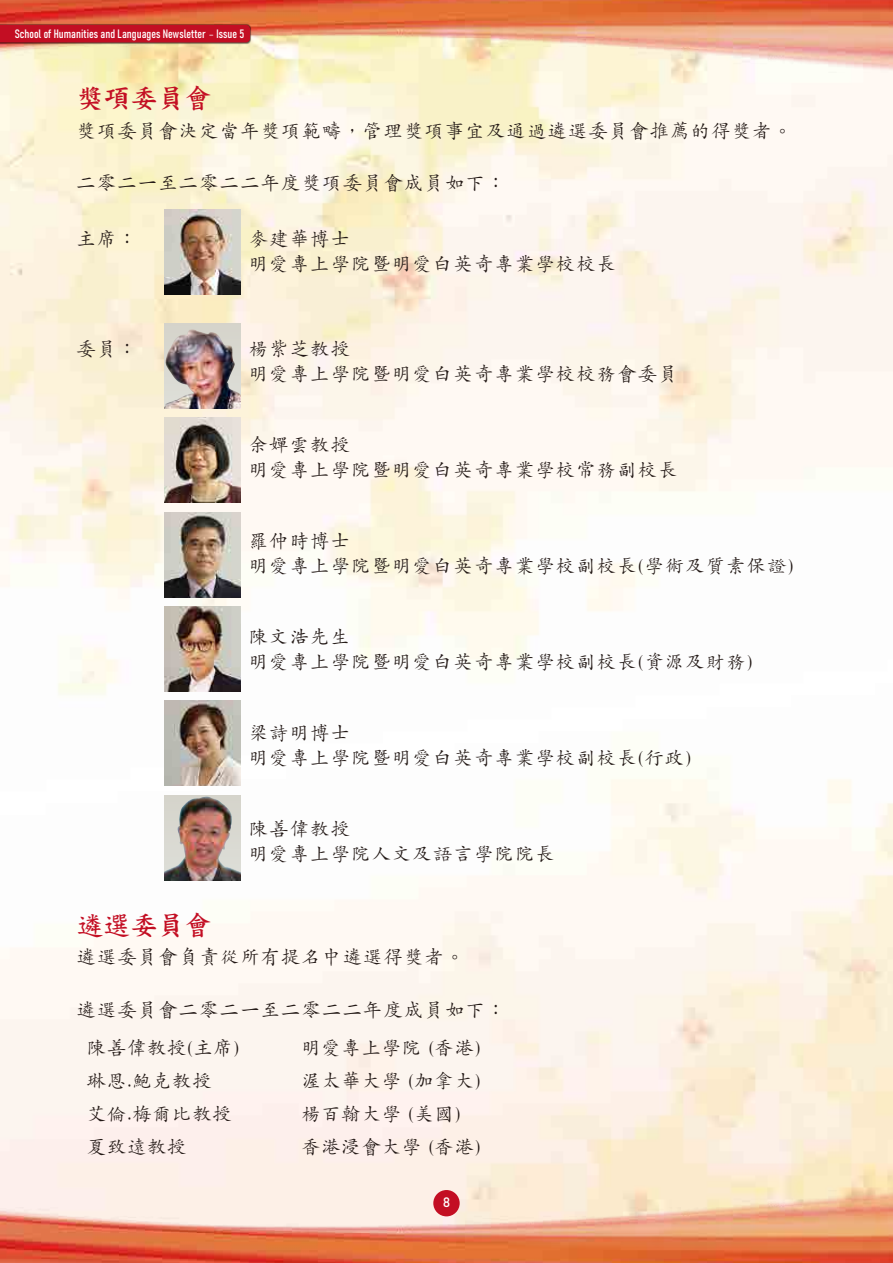
<style>
.page{position:relative;width:893px;height:1263px;background:#fff}
.page>*{position:absolute;margin:0;border:0;box-sizing:border-box;transform-origin:0 0}
.t1{font:27px "DF Kai Shu Std W7";color:#c30e23}
.t2{font:500 19.5px/25.5px "M Kai HK";letter-spacing:.05em;color:#221815}
.t3{font:500 19.5px "M Kai HK";letter-spacing:.03em;color:#221815}
.t4{font:13.5px "Bahnschrift";color:#fff}
.t5{font:12px "Bahnschrift";color:#fff}
.s1{font-family:"Adobe Ming Std";font-weight:300}
</style>
<div class="page">
<img style="left:0;top:72px;width:893px;height:1118px">
<img style="left:0;top:1190px;width:893px;height:73px">
<img style="left:0;top:0;width:893px;height:72px">
<img style="left:0;top:24px;width:252px;height:20px">
<div style="left:0;top:25px;width:250px;height:17px;background:#c30e23"></div>
<div style="left:433px;top:1190px;width:27px;height:26px;background:#c30e23;border-radius:50%"></div>
<img style="left:164px;top:210px;width:77px;height:85px">
<div style="left:164px;top:323px;width:77px;height:86px;background:#d5d4cb"></div>
<img style="left:164px;top:329px;width:77px;height:80px">
<img style="left:164px;top:418px;width:77px;height:85px">
<img style="left:164px;top:512px;width:77px;height:85px">
<img style="left:164px;top:606px;width:77px;height:86px">
<img style="left:164px;top:701px;width:77px;height:85px">
<img style="left:164px;top:796px;width:77px;height:84px">
<p class="t5" style="left:15px;top:25px;width:231px">School of Humanities and Languages Newsletter <span class="s1">-</span> Issue 5</p>
<h1 class="t1" style="left:77px;top:84px;width:137px">獎項委員會</h1>
<p class="t2" style="left:77px;top:116px;width:717px">獎項委員會決定當年獎項範疇，管理獎項事宜及通過遴選委員會推薦的得獎者。</p>
<p class="t2" style="left:77px;top:169px;width:430px">二零二一至二零二二年度獎項委員會成員如下：</p>
<p class="t2" style="left:77px;top:225px;width:62px">主席：</p>
<p class="t2" style="left:249px;top:225px;width:369px">麥建華博士<br>明愛專上學院暨明愛白英奇專業學校校長</p>
<p class="t2" style="left:77px;top:335px;width:62px">委員：</p>
<p class="t2" style="left:249px;top:335px;width:430px">楊紫芝教授<br>明愛專上學院暨明愛白英奇專業學校校務會委員</p>
<p class="t2" style="left:249px;top:431px;width:430px">余嬋雲教授<br>明愛專上學院暨明愛白英奇專業學校常務副校長</p>
<p class="t2" style="left:249px;top:527px;width:546px">羅仲時博士<br>明愛專上學院暨明愛白英奇專業學校副校長(學術及質素保證)</p>
<p class="t2" style="left:249px;top:623px;width:505px">陳文浩先生<br>明愛專上學院暨明愛白英奇專業學校副校長(資源及財務)</p>
<p class="t2" style="left:249px;top:719px;width:444px">梁詩明博士<br>明愛專上學院暨明愛白英奇專業學校副校長(行政)</p>
<p class="t2" style="left:249px;top:815px;width:308px">陳善偉教授<br>明愛專上學院人文及語言學院院長</p>
<h1 class="t1" style="left:77px;top:910px;width:137px">遴選委員會</h1>
<p class="t2" style="left:77px;top:943px;width:390px">遴選委員會負責從所有提名中遴選得獎者。</p>
<p class="t2" style="left:87px;top:990px;width:420px;line-height:38.1px;text-indent:-10px">遴選委員會二零二一至二零二二年度成員如下：陳善偉教授(主席)</p>
<p class="t3" style="left:301px;top:1034px;width:180px">明愛專上學院 (香港)</p>
<p class="t2" style="left:87px;top:1067px;width:127px">琳恩.鮑克教授</p>
<p class="t3" style="left:301px;top:1067px;width:180px">渥太華大學 (加拿大)</p>
<p class="t2" style="left:87px;top:1100px;width:147px">艾倫.梅爾比教授</p>
<p class="t2" style="left:301px;top:1100px;width:160px">楊百翰大學 (美國)</p>
<p class="t2" style="left:87px;top:1133px;width:101px">夏致遠教授</p>
<p class="t3" style="left:301px;top:1133px;width:180px">香港浸會大學 (香港)</p>
<p class="t4" style="left:443px;top:1192px;width:9px">8</p>
</div>
